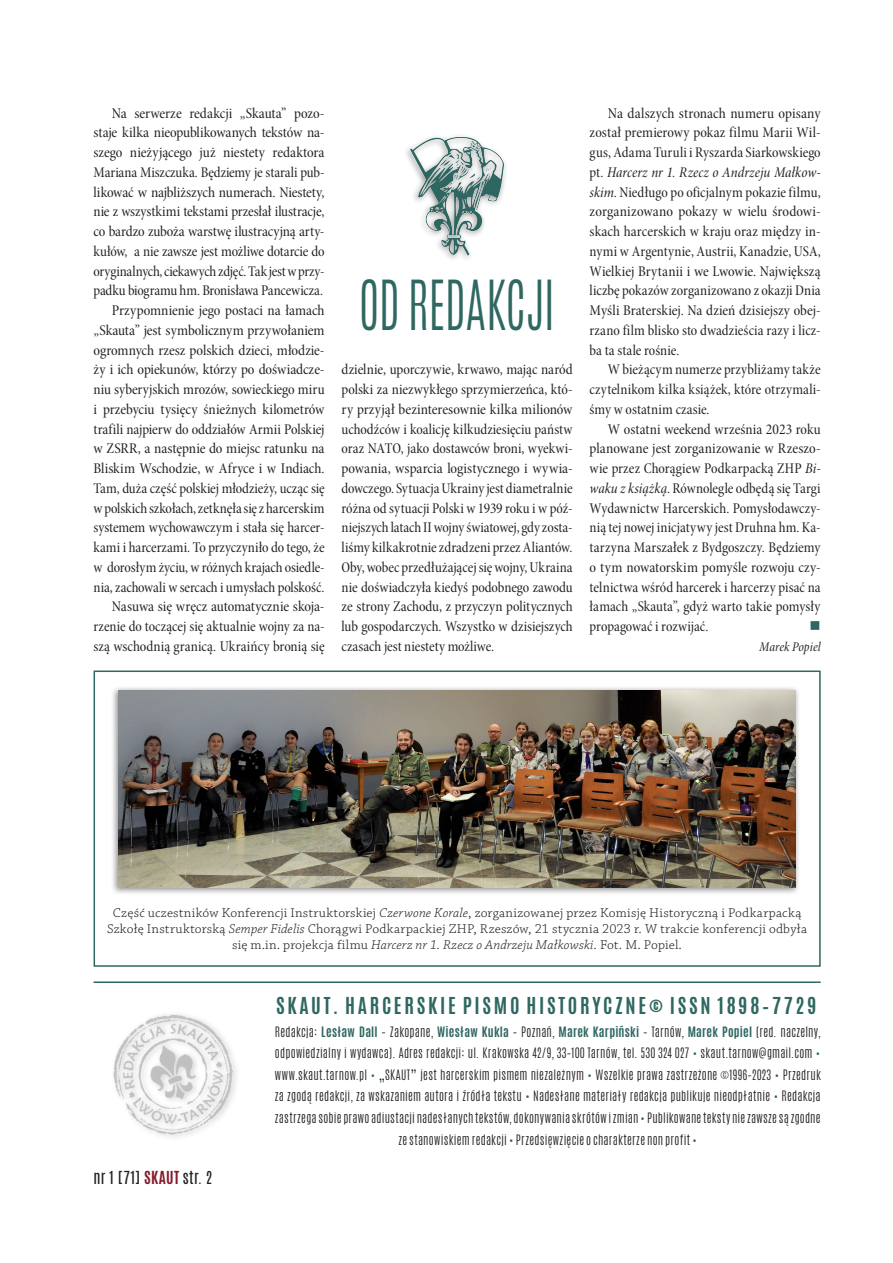
<style>
.page{position:relative;width:893px;height:1263px;background:#fff}
.page>*{position:absolute;margin:0;border:0;box-sizing:border-box;transform-origin:0 0}
.t1{font:300 57.6px "Antonio";letter-spacing:-.005em;color:#2f6761;scale:.83 1}
.t2{font:700 19.5px "Antonio";letter-spacing:.14em;color:#2f6761}
.t3{font:15px/19.8px "Minion Pro Cn Subh";letter-spacing:-.005em;color:#231f20;text-align:justify}
.t4{font:15px "Minion Pro Cn It Subh";letter-spacing:.005em;color:#231f20}
.t5{font:15px "Antonio";letter-spacing:.025em;color:#231f20}
.t6{font:15px "Open Symbol";color:#2f6761}
.t7{font:13.5px/16.2px "Chaparral Pro Light Capt";letter-spacing:.015em;color:#231f20;text-align:center}
.t8{font:13.5px "Minion Pro Cn It Subh";letter-spacing:.01em;color:#231f20}
.t9{font:300 12px/21.6px "Antonio";letter-spacing:.025em;color:#231f20;text-align:center}
.s1{font-family:"Minion Pro Cn Subh"}
.s2{font-family:"Minion Pro Cn It Subh"}
.s3{font-family:"Chaparral Pro Light It Capt"}
.s4{font-weight:700;color:#841d2a}
.s5{font-weight:700;color:#2f6761}
.s6{color:#2f6761}
</style>
<div class="page">
<hr style="left:94px;top:981px;width:727px;height:2px;background:#2f6761">
<img style="left:113px;top:1014px;width:123px;height:123px">
<div style="left:94px;top:670px;width:727px;height:297px;border:2px solid #2f6761"></div>
<img style="left:409px;top:137px;width:96px;height:119px">
<div style="left:111px;top:685px;width:689px;height:210px;background:#231f20;opacity:.5"></div>
<img style="left:118px;top:690px;width:678px;height:198px">
<p class="t3" style="left:94px;top:103px;width:233px;text-align:right">Na serwerze redakcji „Skauta” pozo&shy;staje kilka nieopublikowanych tekstów na&shy;szego nieżyjącego już niestety redaktora Mariana Miszczuka. Będziemy je starali pub&shy;likować w najbliższych numerach. Niestety, nie z wszystkimi tekstami przesłał ilustracje, co bardzo zuboża warstwę ilustracyjną arty&shy;kułów, a nie zawsze jest możliwe dotarcie do oryginalnych, ciekawych zdjęć. Tak jest w przy&shy;padku biogramu hm. Bronisława Pancewicza.<br>Przypomnienie jego postaci na łamach „Skauta” jest symbolicznym przywołaniem ogromnych rzesz polskich dzieci, młodzie&shy;ży i ich opiekunów, którzy po doświadcze&shy;niu syberyjskich mrozów, sowieckiego miru i przebyciu tysięcy śnieżnych kilometrów trafili najpierw do oddziałów Armii Polskiej w ZSRR, a następnie do miejsc ratunku na Bliskim Wschodzie, w Afryce i w Indiach.<br>Tam, duża część polskiej młodzieży, ucząc się w polskich szkołach, zetknęła się z harcerskim systemem wychowawczym i stała się harcer&shy;kami i harcerzami. To przyczyniło do tego, że w dorosłym życiu, w różnych krajach osiedle&shy;nia, zachowali w sercach i umysłach polskość.<br>Nasuwa się wręcz automatycznie skoja&shy;rzenie do toczącej się aktualnie wojny za na&shy;szą wschodnią granicą. Ukraińcy bronią się</p>
<h1 class="t1" style="left:359px;top:265px;width:228px">Od redakcji</h1>
<p class="t3" style="left:342px;top:360px;width:233px">dzielnie, uporczywie, krwawo, mając naród polski za niezwykłego sprzymierzeńca, któ&shy;ry przyjął bezinteresownie kilka milionów uchodźców i koalicję kilkudziesięciu państw oraz NATO, jako dostawców broni, wyekwi&shy;powania, wsparcia logistycznego i wywia&shy;dowczego. Sytuacja Ukrainy jest diametralnie różna od sytuacji Polski w 1939 roku i w póź&shy;niejszych latach II wojny światowej, gdy zosta&shy;liśmy kilkakrotnie zdradzeni przez Aliantów.<br>Oby, wobec przedłużającej się wojny, Ukraina nie doświadczyła kiedyś podobnego zawodu ze strony Zachodu, z przyczyn politycznych lub gospodarczych. Wszystko w dzisiejszych czasach jest niestety możliwe.</p>
<p class="t3" style="left:590px;top:103px;width:233px;text-indent:18px">Na dalszych stronach numeru opisany został premierowy pokaz filmu Marii Wil&shy;gus, Adama Turuli i Ryszarda Siarkowskiego</p>
<p class="t4" style="left:590px;top:163px;width:233px"><span class="s1">pt.</span> Harcerz nr 1. Rzecz o Andrzeju Małkow-</p>
<p class="t3" style="left:590px;top:182px;width:233px"><span class="s2">skim</span>. Niedługo po oficjalnym pokazie filmu, zorganizowano pokazy w wielu środowi&shy;skach harcerskich w kraju oraz między in&shy;nymi w Argentynie, Austrii, Kanadzie, USA, Wielkiej Brytanii i we Lwowie. Największą liczbę pokazów zorganizowano z okazji Dnia Myśli Braterskiej. Na dzień dzisiejszy obej&shy;rzano film blisko sto dwadzieścia razy i licz&shy;ba ta stale rośnie.</p>
<p class="t3" style="left:590px;top:360px;width:233px;text-indent:18px">W bieżącym numerze przybliżamy także czytelnikom kilka książek, które otrzymali&shy;śmy w ostatnim czasie.</p>
<p class="t3" style="left:590px;top:419px;width:233px;text-indent:18px">W ostatni weekend września 2023 roku planowane jest zorganizowanie w Rzeszo&shy;wie przez Chorągiew Podkarpacką ZHP <span class="s2">Bi&shy;waku z książką</span>. Równolegle odbędą się Targi Wydawnictw Harcerskich. Pomysłodawczy&shy;nią tej nowej inicjatywy jest Druhna hm. Ka&shy;tarzyna Marszałek z Bydgoszczy. Będziemy o tym nowatorskim pomyśle rozwoju czy&shy;telnictwa wśród harcerek i harcerzy pisać na łamach „Skauta”, gdyż warto takie pomysły propagować i rozwijać.</p>
<p class="t6" style="left:809px;top:617px;width:13px">■</p>
<p class="t8" style="left:759px;top:638px;width:63px">Marek Popiel</p>
<p class="t7" style="left:107px;top:905px;width:702px">Część uczestników Konferencji Instruktorskiej <span class="s3">Czerwone Korale</span>, zorganizowanej przez Komisję Historyczną i Podkarpacką<br>Szkołę Instruktorską <span class="s3">Semper Fidelis</span> Chorągwi Podkarpackiej ZHP, Rzeszów, 21 stycznia 2023 r. W trakcie konferencji odbyła się m.in. projekcja filmu <span class="s3">Harcerz nr 1. Rzecz o Andrzeju Małkowski</span>. Fot. M. Popiel.</p>
<h2 class="t2" style="left:276px;top:990px;width:542px">SKAUT. HARCERSKIE PISMO HISTORYCZNE© ISSN 1898–7729</h2>
<p class="t5" style="left:94px;top:1166px;width:120px">NR 1 [71] <span class="s4">SKAUT</span> STR. 2</p>
<p class="t9" style="left:275px;top:1021px;width:547px">Redakcja: <span class="s5">Lesław Dall</span> – Zakopane, <span class="s5">Wiesław Kukla</span> – Poznań, <span class="s5">Marek Karpiński</span> – Tarnów, <span class="s5">Marek Popiel</span> (red. naczelny, odpowiedzialny i wydawca). Adres redakcji: ul. Krakowska 42/9, 33–100 Tarnów, tel. 530 324 027 <span class="s6">•</span> skaut.tarnow@gmail.com <span class="s6">• </span>www.skaut.tarnow.pl <span class="s6">•</span> „SKAUT” jest harcerskim pismem niezależnym <span class="s6">•</span> Wszelkie prawa zastrzeżone ©1996–2023 <span class="s6">•</span> Przedruk za zgodą redakcji, za wskazaniem autora i źródła tekstu <span class="s6">•</span> Nadesłane materiały redakcja publikuje nieodpłatnie <span class="s6">•</span> Redakcja zastrzega sobie prawo adiustacji nadesłanych tekstów, dokonywania skrótów izmian <span class="s6">•</span> Publikowane teksty nie zawsze są zgodne ze stanowiskiem redakcji <span class="s6">•</span> Przedsięwzięcie o charakterze non profit <span class="s6">•</span></p>
</div>
